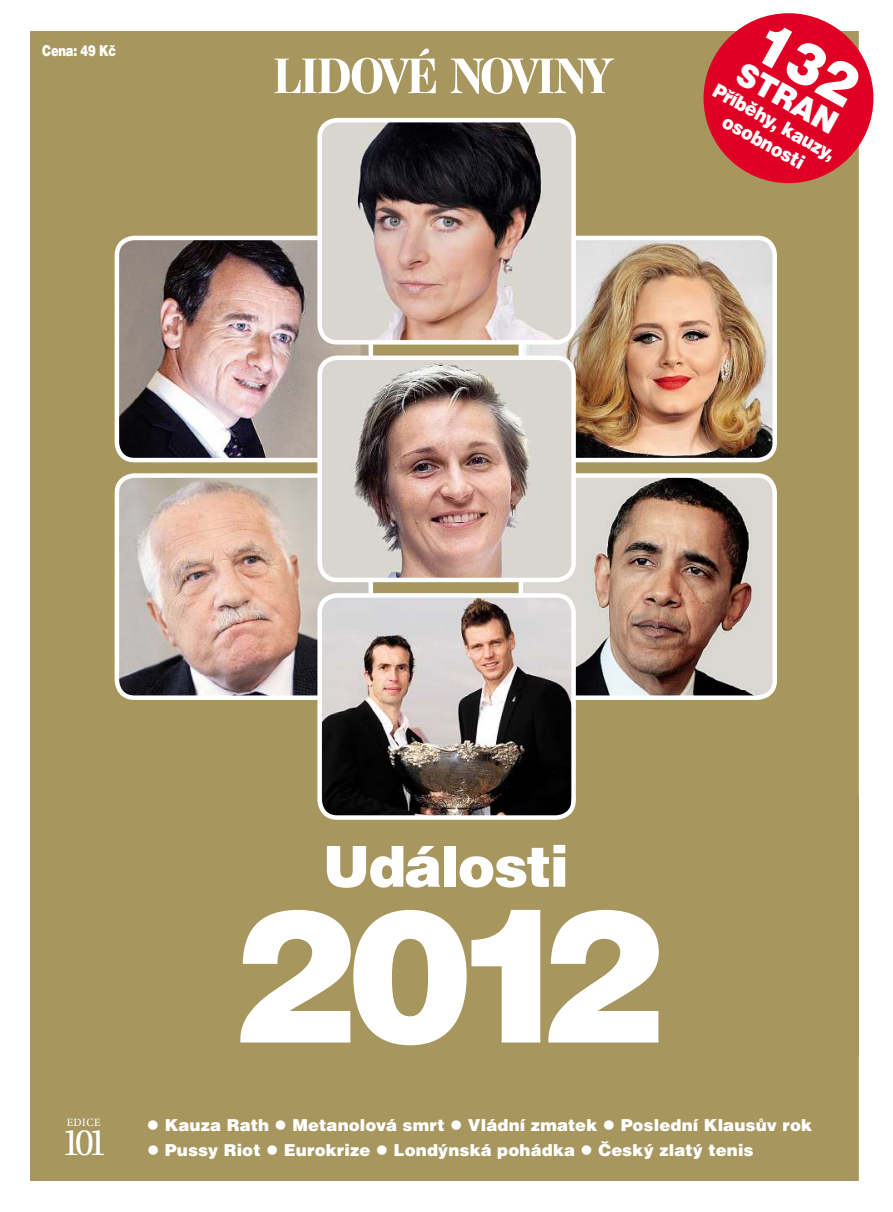
<style>
.page{position:relative;width:893px;height:1212px;background:#fff}
.page>*{position:absolute;margin:0;border:0;box-sizing:border-box;transform-origin:0 0}
.t1{font:900 185.4px "Helvetica CE";color:#fff}
.t2{font:900 56.55px "Helvetica CE";letter-spacing:-.03em;color:#fff}
.t3{font:900 31.5px "Helvetica CE";color:#fff;scale:.94 1}
.t4{font:900 19.5px/22.5px "Helvetica CE";color:#fff;text-align:center;scale:.9 1}
.t5{font:900 16.5px/25.5px "Helvetica CE";letter-spacing:.005em;color:#fff}
.t6{font:900 15px "Helvetica CE";letter-spacing:-.02em;color:#fff;scale:.77 1}
.t7{font:10.5px "Utopia CE";letter-spacing:.05em;color:#fff}
.s1{font-family:"Utopia CE";font-weight:400;font-size:36.45px}
</style>
<div class="page">
<div style="left:30px;top:13px;width:844px;height:1168px;background:#a7975f"></div>
<div style="left:703px;top:13px;width:170px;height:170px;background:#df0023;border-radius:50%"></div>
<img style="left:117px;top:238px;width:251px;height:222px">
<div style="left:115px;top:236px;width:258px;height:226px;border:4px solid #fff;border-radius:18px"></div>
<img style="left:524px;top:238px;width:251px;height:222px">
<div style="left:519px;top:236px;width:258px;height:226px;border:4px solid #fff;border-radius:18px"></div>
<img style="left:117px;top:475px;width:251px;height:223px">
<div style="left:115px;top:473px;width:258px;height:227px;border:4px solid #fff;border-radius:18px"></div>
<img style="left:524px;top:475px;width:251px;height:223px">
<div style="left:519px;top:473px;width:258px;height:227px;border:4px solid #fff;border-radius:18px"></div>
<img style="left:320px;top:358px;width:254px;height:222px">
<div style="left:317px;top:355px;width:259px;height:227px;border:4px solid #fff;border-radius:18px"></div>
<img style="left:320px;top:120px;width:254px;height:222px">
<div style="left:317px;top:118px;width:259px;height:227px;border:4px solid #fff;border-radius:18px"></div>
<img style="left:320px;top:595px;width:254px;height:222px">
<div style="left:317px;top:593px;width:259px;height:227px;border:4px solid #fff;border-radius:18px"></div>
<div style="left:746px;top:810px;width:122px;height:238px;background:#fff"></div>
<svg style="left:275px;top:49px;width:339px;height:45px"></svg>
<div style="left:704px;top:795px;width:154px;height:261px;background:#a7975f"></div>
<svg style="left:824px;top:21px;width:39px;height:37px"></svg>
<p class="t6" style="left:42px;top:42px;width:98px">Cena: 49 Kč</p>
<h3 class="t3" style="left:748px;top:56px;width:120px;rotate:29deg">stran</h3>
<p class="t4" style="left:720px;top:79px;width:154px;rotate:29deg">Příběhy, kauzy, osobnosti</p>
<h2 class="t2" style="left:323px;top:834px;width:247px">Události</h2>
<h1 class="t1" style="left:230px;top:870px;width:433px">2012</h1>
<p class="t5" style="left:61px;top:1112px;width:752px;text-indent:85px">● Kauza rath ● Metanolová smrt ● Vládní zmatek ● Poslední Klausův rok<br><span class="s1">101</span> ● Pussy riot ● Eurokrize ● Londýnská pohádka ● Český zlatý tenis</p>
<p class="t7" style="left:67px;top:1116px;width:35px">EdicE</p>
</div>
